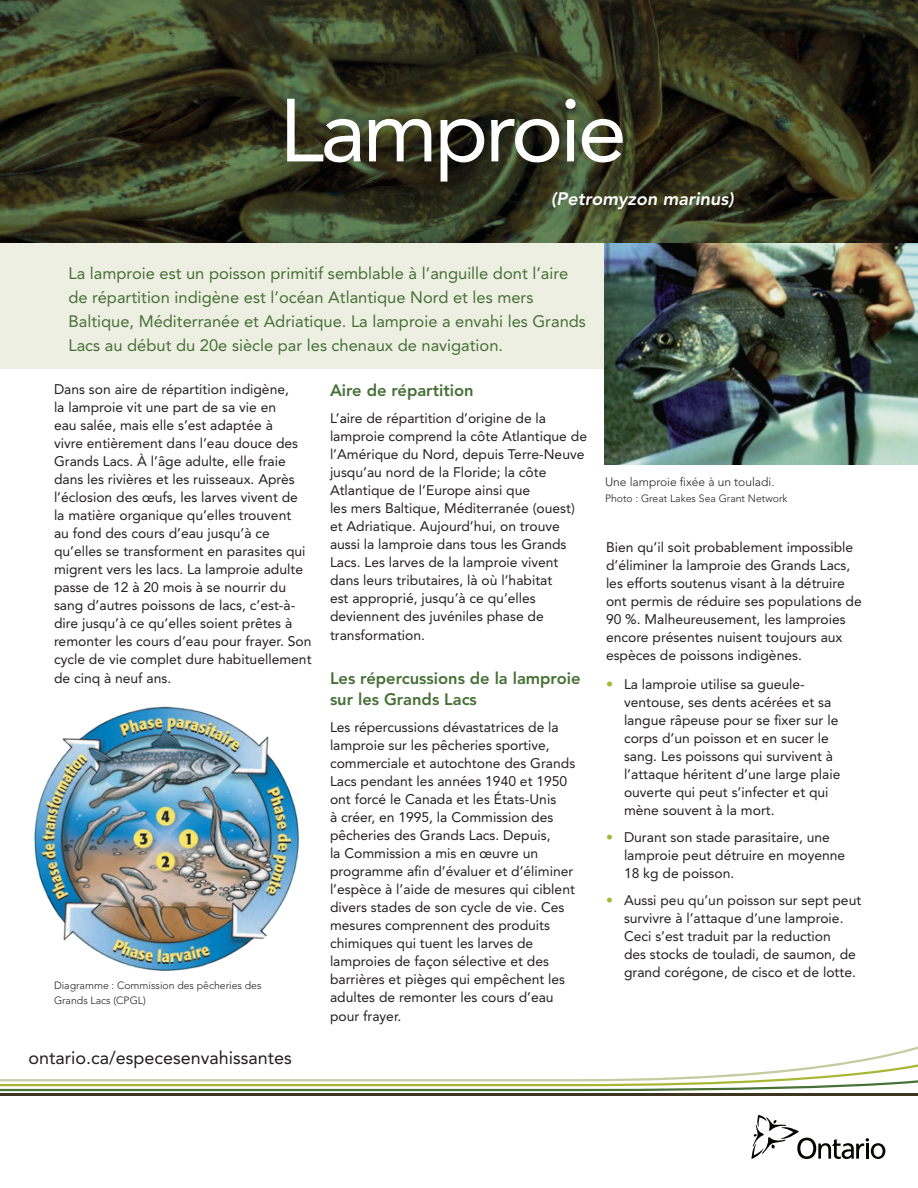
<style>
.page{position:relative;width:918px;height:1188px;background:#fff}
.page>*{position:absolute;margin:0;border:0;box-sizing:border-box;transform-origin:0 0}
.t1{font:88.5px "Avenir LT Std";letter-spacing:-.04em;color:#fff}
.t2{font:18px "Avenir LT Std";color:#231f20}
.t3{font:italic 800 18px "Avenir LT Std";color:#fff}
.t4{font:16.5px/24px "Avenir LT Std";color:#467035}
.t5{font:800 16.5px/21px "Avenir LT Std";color:#467035}
.t6{font:13.8px/18px "Avenir LT Std";color:#231f20}
.t7{font:300 12px "Avenir LT Std";color:#231f20}
.t8{font:300 10.5px "Avenir LT Std";color:#231f20}
.s1{font-size:14.25px;color:#a9b632}
.s2{color:#a9b632}
</style>
<div class="page">
<hr style="left:0;top:1094px;width:918px;height:2px;background:#3d351f">
<svg style="left:0;top:1046px;width:918px;height:45px"></svg>
<div style="left:0;top:243px;width:918px;height:126px;background:#eeefe3"></div>
<svg style="left:0;top:0;width:918px;height:243px;background:#343821"></svg>
<svg style="left:752px;top:1115px;width:133px;height:44px"></svg>
<img style="left:605px;top:243px;width:313px;height:222px">
<img style="left:34px;top:706px;width:265px;height:265px">
<p class="t1" style="left:279px;top:79px;width:349px">Lamproie</p>
<p class="t3" style="left:551px;top:188px;width:184px">(Petromyzon marinus)</p>
<p class="t4" style="left:68px;top:261px;width:519px">La lamproie est un poisson primitif semblable à l’anguille dont l’aire de répartition indigène est l’océan Atlantique Nord et les mers Baltique, Méditerranée et Adriatique. La lamproie a envahi les Grands Lacs au début du 20e siècle par les chenaux de navigation.</p>
<p class="t6" style="left:54px;top:380px;width:259px">Dans son aire de répartition indigène,<br>la lamproie vit une part de sa vie en<br>eau salée, mais elle s’est adaptée à<br>vivre entièrement dans l’eau douce des Grands Lacs. À l’âge adulte, elle fraie dans les rivières et les ruisseaux. Après l’éclosion des œufs, les larves vivent de la matière organique qu’elles trouvent<br>au fond des cours d’eau jusqu’à ce qu’elles se transforment en parasites qui migrent vers les lacs. La lamproie adulte passe de 12 à 20 mois à se nourrir du sang d’autres poissons de lacs, c’est-à&shy;dire jusqu’à ce qu’elles soient prêtes à remonter les cours d’eau pour frayer. Son cycle de vie complet dure habituellement</p>
<p class="t6" style="left:54px;top:670px;width:119px">de cinq à neuf ans.</p>
<p class="t8" style="left:54px;top:979px;width:209px">Diagramme : Commission des pêcheries des</p>
<p class="t8" style="left:54px;top:994px;width:93px">Grands Lacs (CPGL)</p>
<p class="t2" style="left:28px;top:1047px;width:265px">ontario.ca/especesenvahissantes</p>
<p class="t5" style="left:330px;top:380px;width:145px">Aire de répartition</p>
<p class="t6" style="left:330px;top:409px;width:259px">L’aire de répartition d’origine de la lamproie comprend la côte Atlantique de l’Amérique du Nord, depuis Terre-Neuve jusqu’au nord de la Floride; la côte Atlantique de l’Europe ainsi que</p>
<p class="t6" style="left:330px;top:499px;width:246px">les mers Baltique, Méditerranée (ouest) et Adriatique. Aujourd’hui, on trouve aussi la lamproie dans tous les Grands Lacs. Les larves de la lamproie vivent dans leurs tributaires, là où l’habitat</p>
<p class="t6" style="left:330px;top:589px;width:215px">est approprié, jusqu’à ce qu’elles deviennent des juvéniles phase de</p>
<p class="t6" style="left:330px;top:627px;width:97px">transformation.</p>
<p class="t5" style="left:330px;top:668px;width:252px">Les répercussions de la lamproie sur les Grands Lacs</p>
<p class="t6" style="left:330px;top:718px;width:247px">Les répercussions dévastatrices de la lamproie sur les pêcheries sportive, commerciale et autochtone des Grands Lacs pendant les années 1940 et 1950 ont forcé le Canada et les États-Unis<br>à créer, en 1995, la Commission des pêcheries des Grands Lacs. Depuis,<br>la Commission a mis en œuvre un programme afin d’évaluer et d’éliminer l’espèce à l’aide de mesures qui ciblent divers stades de son cycle de vie. Ces mesures comprennent des produits chimiques qui tuent les larves de lamproies de façon sélective et des barrières et pièges qui empêchent les adultes de remonter les cours d’eau</p>
<p class="t6" style="left:330px;top:1008px;width:73px">pour frayer.</p>
<p class="t7" style="left:605px;top:474px;width:171px">Une lamproie fixée à un touladi.</p>
<p class="t8" style="left:605px;top:492px;width:184px">Photo : Great Lakes Sea Grant Network</p>
<p class="t6" style="left:606px;top:538px;width:257px">Bien qu’il soit probablement impossible d’éliminer la lamproie des Grands Lacs, les efforts soutenus visant à la détruire ont permis de réduire ses populations de 90 %. Malheureusement, les lamproies encore présentes nuisent toujours aux espèces de poissons indigènes.</p>
<p class="t6" style="left:624px;top:675px;width:218px;text-indent:-18px"><span class="s1">•</span> La lamproie utilise sa gueule&shy;ventouse, ses dents acérées et sa langue râpeuse pour se fixer sur le corps d’un poisson et en sucer le sang. Les poissons qui survivent à l’attaque héritent d’une large plaie ouverte qui peut s’infecter et qui mène souvent à la mort.</p>
<p class="t6" style="left:624px;top:828px;width:223px;text-indent:-18px"><span class="s2">•</span> Durant son stade parasitaire, une lamproie peut détruire en moyenne<br>18 kg de poisson.</p>
<p class="t6" style="left:624px;top:891px;width:239px;text-indent:-18px"><span class="s2">•</span> Aussi peu qu’un poisson sur sept peut survivre à l’attaque d’une lamproie.<br>Ceci s’est traduit par la reduction<br>des stocks de touladi, de saumon, de grand corégone, de cisco et de lotte.</p>
</div>
